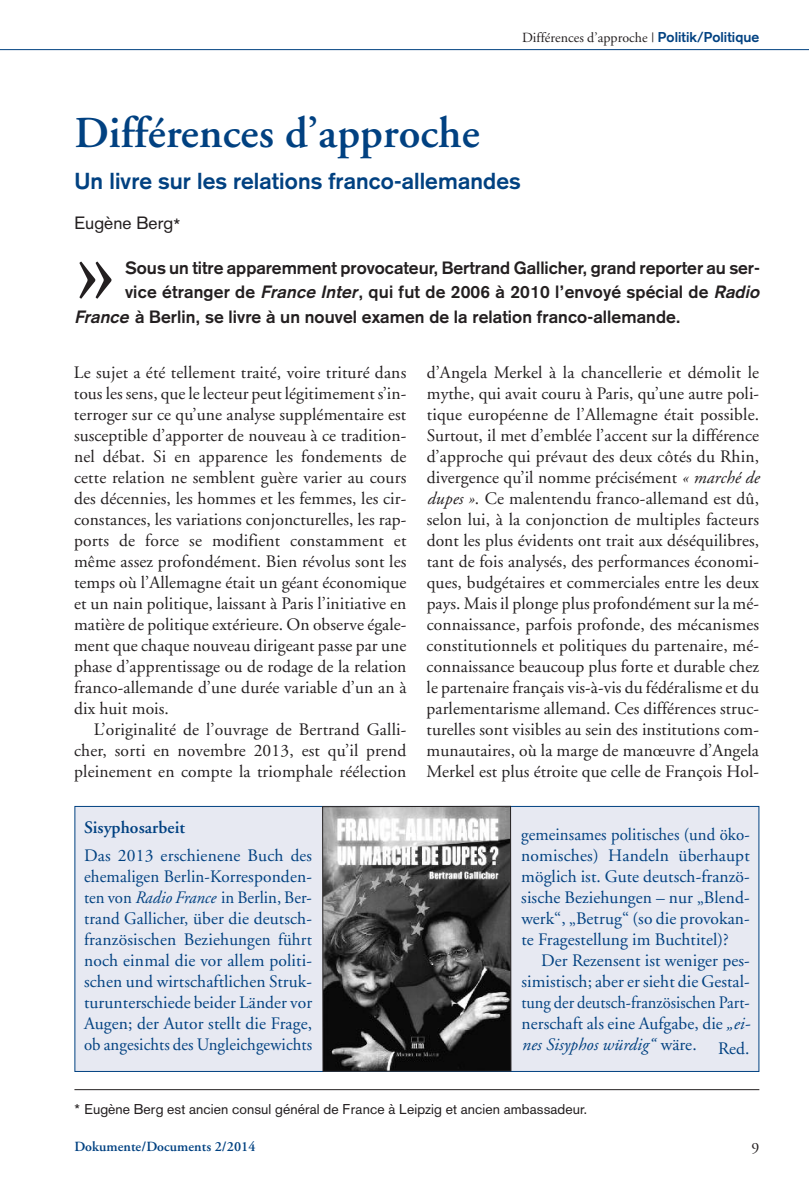
<style>
.page{position:relative;width:809px;height:1191px;background:#fff}
.page>*{position:absolute;margin:0;border:0;box-sizing:border-box;transform-origin:0 0}
.t1{font:111.48px "Adobe Garamond";color:#231f20}
.t2{font:600 44.1px "Adobe Garamond";letter-spacing:.005em;color:#014181}
.t3{font:700 22.75px "Akzidenz Grotesk";letter-spacing:.005em;color:#014181}
.t4{font:17.5px/21px "Adobe Garamond";letter-spacing:.01em;color:#231f20;text-align:justify}
.t5{font:17.5px/21px "Adobe Garamond";letter-spacing:.005em;color:#014181;text-align:justify}
.t6{font:700 17.5px "Akzidenz Grotesk";letter-spacing:.005em;color:#231f20}
.t7{font:17.5px/21px "Adobe Garamond";letter-spacing:.005em;color:#014181;text-align:justify;scale:.96 1}
.t8{font:600 17.5px "Adobe Garamond";letter-spacing:.005em;color:#014181}
.t9{font:17.5px "Akzidenz Grotesk";letter-spacing:.005em;color:#231f20}
.t10{font:15.75px "Adobe Garamond";color:#231f20}
.t11{font:14px "Akzidenz Grotesk";letter-spacing:.005em;color:#231f20}
.t12{font:14px "Adobe Garamond";letter-spacing:.005em;color:#231f20}
.t13{font:600 14px "Adobe Garamond";letter-spacing:.005em;color:#014181}
.s1{font-family:"Akzidenz Grotesk";font-weight:700;color:#014181}
.s2{font-style:italic}
</style>
<div class="page">
<hr style="left:0;top:49px;width:809px;height:1px;background:#014181">
<hr style="left:74px;top:1089px;width:685px;height:1px;background:#231f20">
<div style="left:75px;top:807px;width:683px;height:264px;background:#e7e9f2"></div>
<img style="left:324px;top:808px;width:185px;height:261px">
<div style="left:322px;top:806px;width:189px;height:265px;border:1px solid #231f20"></div>
<p class="t12" style="left:522px;top:32px;width:239px">Différences d’approche | <span class="s1">Politik/Politique</span></p>
<h2 class="t2" style="left:74px;top:115px;width:407px">Différences d’approche</h2>
<h3 class="t3" style="left:74px;top:173px;width:447px">Un livre sur les relations franco-allemandes</h3>
<p class="t9" style="left:74px;top:217px;width:107px">Eugène Berg*</p>
<h1 class="t1" style="left:74px;top:223px;width:44px">»</h1>
<p class="t6" style="left:125px;top:261px;width:636px">Sous un titre apparemment provocateur, Bertrand Gallicher, grand reporter au ser-</p>
<p class="t6" style="left:125px;top:285px;width:639px">vice étranger de <span class="s2">FranceInter</span>, qui fut de 2006 à 2010 l’envoyé spécial de <span class="s2">Radio</span></p>
<p class="t6" style="left:74px;top:310px;width:608px"><span class="s2">France</span> à Berlin, se livre à un nouvel examen de la relation franco-allemande.</p>
<p class="t4" style="left:74px;top:364px;width:334px">Le sujet a été tellement traité, voire trituré dans tous les sens, que le lecteur peut légitimement s’in&shy;terroger sur ce qu’une analyse supplémentaire est susceptible d’apporter de nouveau à ce tradition&shy;nel débat. Si en apparence les fondements de cette relation ne semblent guère varier au cours des décennies, les hommes et les femmes, les cir&shy;constances, les variations conjoncturelles, les rap&shy;ports de force se modifient constamment et même assez profondément. Bien révolus sont les temps où l’Allemagne était un géant économique et un nain politique, laissant à Paris l’initiative en matière de politique extérieure. On observe égale&shy;ment que chaque nouveau dirigeant passe par une phase d’apprentissage ou de rodage de la relation franco-allemande d’une durée variable d’un an à dix huit mois.</p>
<p class="t4" style="left:74px;top:721px;width:334px;text-indent:20px">L’originalité de l’ouvrage de Bertrand Galli&shy;cher, sorti en novembre 2013, est qu’il prend pleinement en compte la triomphale réélection</p>
<p class="t8" style="left:84px;top:820px;width:103px">Sisyphosarbeit</p>
<p class="t5" style="left:84px;top:846px;width:230px">Das 2013 erschienene Buch des ehemaligen Berlin-Korresponden&shy;ten von <span class="s2">Radio France</span> in Berlin, Ber&shy;trand Gallicher, über die deutsch&shy;französischen Beziehungen führt noch einmal die vor allem politi&shy;schen und wirtschaftlichen Struk&shy;turunterschiede beider Länder vor Augen; der Autor stellt die Frage, ob angesichts des Ungleichgewichts</p>
<p class="t4" style="left:426px;top:364px;width:334px">d’Angela Merkel à la chancellerie et démolit le mythe, qui avait couru à Paris, qu’une autre poli&shy;tique européenne de l’Allemagne était possible.<br>Surtout, il met d’emblée l’accent sur la différence d’approche qui prévaut des deux côtés du Rhin, divergence qu’il nomme précisément <span class="s2">« marché de dupes »</span>. Ce malentendu franco-allemand est dû, selon lui, à la conjonction de multiples facteurs dont les plus évidents ont trait aux déséquilibres, tant de fois analysés, des performances économi&shy;ques, budgétaires et commerciales entre les deux pays. Mais il plonge plus profondément sur la mé&shy;connaissance, parfois profonde, des mécanismes constitutionnels et politiques du partenaire, mé&shy;connaissance beaucoup plus forte et durable chez le partenaire français vis-à-vis du fédéralisme et du parlementarisme allemand. Ces différences struc&shy;turelles sont visibles au sein des institutions com&shy;munautaires, où la marge de manœuvre d’Angela Merkel est plus étroite que celle de François Hol-</p>
<p class="t7" style="left:521px;top:825px;width:239px">gemeinsames politisches (und öko&shy;nomisches) Handeln überhaupt möglich ist. Gute deutsch-franzö&shy;sische Beziehungen – nur „Blend&shy;werk“, „Betrug“ (so die provokan&shy;te Fragestellung im Buchtitel)?</p>
<p class="t5" style="left:521px;top:951px;width:230px;text-indent:20px">Der Rezensent ist weniger pes&shy;simistisch; aber er sieht die Gestal&shy;tung der deutsch-französischen Part&shy;nerschaft als eine Aufgabe, die <span class="s2">„ei&shy;nes Sisyphos würdig“</span> wäre. Red.</p>
<p class="t11" style="left:74px;top:1103px;width:514px">* Eugène Berg est ancien consul général de France à Leipzig et ancien ambassadeur.</p>
<p class="t13" style="left:74px;top:1141px;width:183px">Dokumente/Documents 2/2014</p>
<p class="t10" style="left:751px;top:1141px;width:9px">9</p>
</div>
